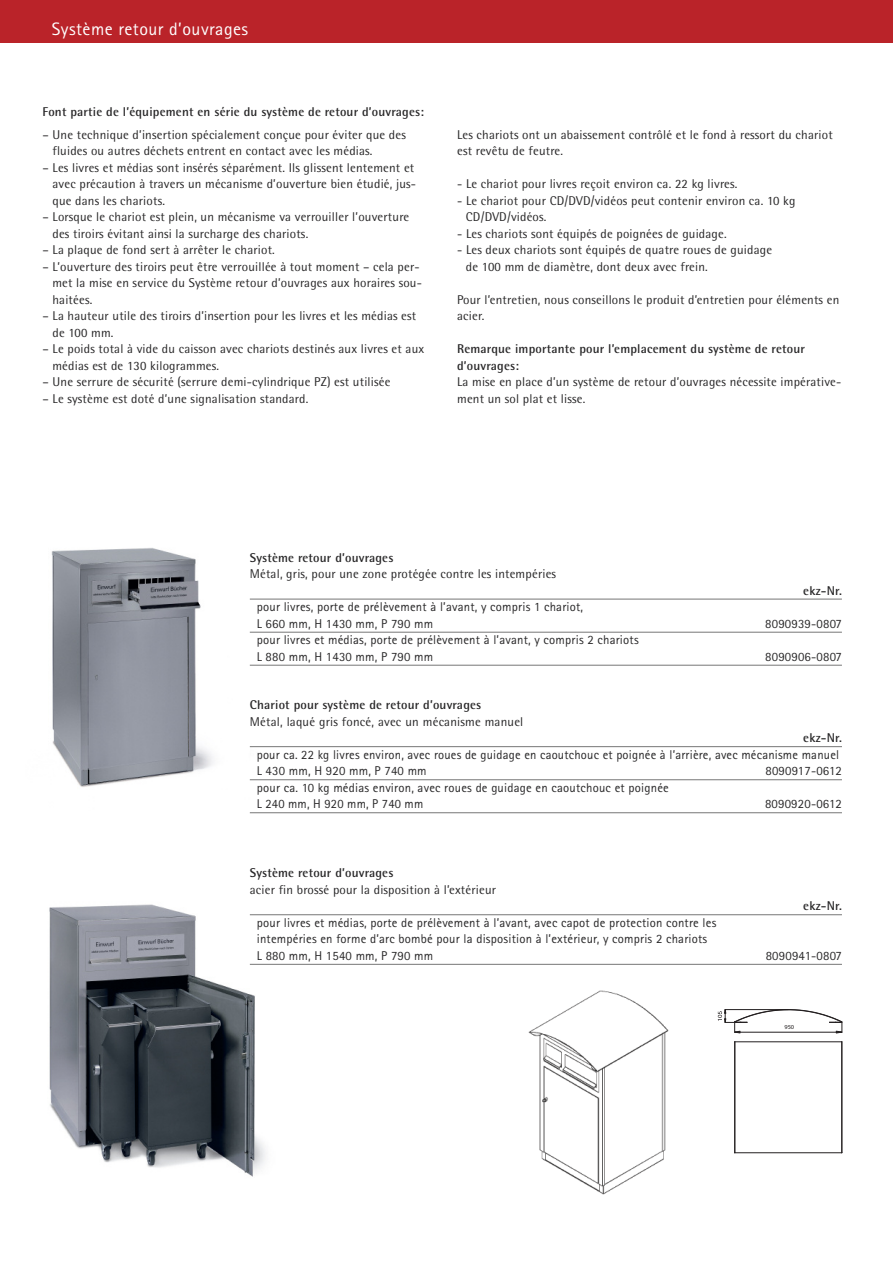
<style>
.page{position:relative;width:893px;height:1263px;background:#fff}
.page>*{position:absolute;margin:0;border:0;box-sizing:border-box;transform-origin:0 0}
.t1{font:18px "Rotis Sans Serif Pro Cyr";letter-spacing:.025em;color:#fff}
.t2{font:12.75px/16.5px "Rotis Semi Sans Pro Cyr";letter-spacing:.015em;color:#272627}
.t3{font:12.75px/16.5px "Rotis Sans Serif Pro Cyr";letter-spacing:.015em;color:#272627}
.t4{font:700 12.75px/16.5px "Rotis Semi Sans Pro Cyr";letter-spacing:.015em;color:#272627}
.t5{font:6px "Myriad";color:#231f20;scale:1.07 1}
</style>
<div class="page">
<div style="left:0;top:0;width:893px;height:43px;background:#ba2329"></div>
<img style="left:528px;top:990px;width:141px;height:204px">
<svg style="left:718px;top:1009px;width:125px;height:25px"></svg>
<hr style="left:842px;top:1042px;width:1px;height:111px;background:#231f20">
<hr style="left:734px;top:1042px;width:1px;height:111px;background:#231f20">
<hr style="left:735px;top:1152px;width:107px;height:1px;background:#231f20">
<hr style="left:735px;top:1042px;width:1px;height:111px;background:#231f20">
<hr style="left:841px;top:1042px;width:1px;height:111px;background:#231f20">
<hr style="left:735px;top:1041px;width:107px;height:1px;background:#231f20">
<img style="left:51px;top:548px;width:207px;height:266px">
<hr style="left:250px;top:598px;width:592px;height:2px;background:#7d7d7d">
<hr style="left:250px;top:632px;width:592px;height:1px;background:#7d7d7d">
<hr style="left:250px;top:665px;width:592px;height:1px;background:#7d7d7d">
<img style="left:49px;top:904px;width:242px;height:273px">
<hr style="left:250px;top:746px;width:592px;height:1px;background:#7d7d7d">
<hr style="left:250px;top:779px;width:592px;height:1px;background:#7d7d7d">
<hr style="left:250px;top:812px;width:592px;height:1px;background:#7d7d7d">
<hr style="left:250px;top:914px;width:592px;height:1px;background:#7d7d7d">
<hr style="left:250px;top:964px;width:592px;height:1px;background:#7d7d7d">
<h1 class="t1" style="left:52px;top:22px;width:198px">Système retour d’ouvrages</h1>
<p class="t4" style="left:43px;top:105px;width:383px">Font partie de l’équipement en série du système de retour d’ouvrages:</p>
<p class="t2" style="left:52px;top:127px;width:355px;text-indent:-10px">– Une technique d’insertion spécialement conçue pour éviter que des fluides ou autres déchets entrent en contact avec les médias.</p>
<p class="t2" style="left:52px;top:160px;width:365px;text-indent:-10px">– Les livres et médias sont insérés séparément. Ils glissent lentement et avec précaution à travers un mécanisme d’ouverture bien étudié, jus&shy;que dans les chariots.</p>
<p class="t2" style="left:52px;top:210px;width:358px;text-indent:-10px">– Lorsque le chariot est plein, un mécanisme va verrouiller l’ouverture des tiroirs évitant ainsi la surcharge des chariots.</p>
<p class="t2" style="left:43px;top:243px;width:234px">– La plaque de fond sert à arrêter le chariot.</p>
<p class="t2" style="left:52px;top:259px;width:371px;text-indent:-10px">– L’ouverture des tiroirs peut être verrouillée à tout moment – cela per&shy;met la mise en service du Système retour d’ouvrages aux horaires sou&shy;haitées.</p>
<p class="t2" style="left:52px;top:309px;width:365px;text-indent:-10px">– La hauteur utile des tiroirs d’insertion pour les livres et les médias est de 100 mm.</p>
<p class="t2" style="left:52px;top:342px;width:373px;text-indent:-10px">– Le poids total à vide du caisson avec chariots destinés aux livres et aux médias est de 130 kilogrammes.</p>
<p class="t2" style="left:43px;top:375px;width:349px">– Une serrure de sécurité (serrure demi-cylindrique PZ) est utilisée</p>
<p class="t2" style="left:43px;top:391px;width:267px">– Le système est doté d’une signalisation standard.</p>
<p class="t2" style="left:457px;top:127px;width:377px">Les chariots ont un abaissement contrôlé et le fond à ressort du chariot est revêtu de feutre.</p>
<p class="t2" style="left:457px;top:177px;width:282px">- Le chariot pour livres reçoit environ ca. 22 kg livres.</p>
<p class="t2" style="left:466px;top:193px;width:331px;text-indent:-9px">- Le chariot pour CD/DVD/vidéos peut contenir environ ca. 10 kg<br>CD/DVD/vidéos.</p>
<p class="t2" style="left:457px;top:226px;width:271px">- Les chariots sont équipés de poignées de guidage.</p>
<p class="t2" style="left:466px;top:243px;width:308px;text-indent:-9px">- Les deux chariots sont équipés de quatre roues de guidage de 100 mm de diamètre, dont deux avec frein.</p>
<p class="t2" style="left:457px;top:292px;width:384px">Pour l’entretien, nous conseillons le produit d’entretien pour éléments en acier.</p>
<p class="t4" style="left:457px;top:342px;width:349px">Remarque importante pour l’emplacement du système de retour d’ouvrages:</p>
<p class="t2" style="left:457px;top:375px;width:386px">La mise en place d’un système de retour d’ouvrages nécessite impérative&shy;ment un sol plat et lisse.</p>
<p class="t4" style="left:250px;top:550px;width:145px">Système retour d’ouvrages</p>
<p class="t2" style="left:250px;top:567px;width:308px">Métal, gris, pour une zone protégée contre les intempéries</p>
<p class="t3" style="left:257px;top:600px;width:328px">pour livres, porte de prélèvement à l’avant, y compris 1 chariot,<br>L 660 mm, H 1430 mm, P 790 mm</p>
<p class="t3" style="left:257px;top:633px;width:383px">pour livres et médias, porte de prélèvement à l’avant, y compris 2 chariots<br>L 880 mm, H 1430 mm, P 790 mm</p>
<p class="t4" style="left:250px;top:698px;width:233px">Chariot pour système de retour d’ouvrages</p>
<p class="t2" style="left:250px;top:714px;width:275px">Métal, laqué gris foncé, avec un mécanisme manuel</p>
<p class="t4" style="left:803px;top:583px;width:40px">ekz-Nr.</p>
<p class="t3" style="left:765px;top:616px;width:78px">8090939-0807</p>
<p class="t3" style="left:765px;top:649px;width:78px">8090906-0807</p>
<p class="t4" style="left:803px;top:731px;width:40px">ekz-Nr.</p>
<p class="t3" style="left:257px;top:747px;width:584px">pour ca. 22 kg livres environ, avec roues de guidage en caoutchouc et poignée à l’arrière, avec mécanisme manuel<br>L 430 mm, H 920 mm, P 740 mm</p>
<p class="t3" style="left:765px;top:764px;width:78px">8090917-0612</p>
<p class="t3" style="left:257px;top:780px;width:414px">pour ca. 10 kg médias environ, avec roues de guidage en caoutchouc et poignée<br>L 240 mm, H 920 mm, P 740 mm</p>
<p class="t4" style="left:250px;top:866px;width:145px">Système retour d’ouvrages</p>
<p class="t2" style="left:250px;top:882px;width:248px">acier fin brossé pour la disposition à l’extérieur</p>
<p class="t3" style="left:257px;top:915px;width:461px">pour livres et médias, porte de prélèvement à l’avant, avec capot de protection contre les intempéries en forme d’arc bombé pour la disposition à l’extérieur, y compris 2 chariots<br>L 880 mm, H 1540 mm, P 790 mm</p>
<p class="t3" style="left:765px;top:797px;width:78px">8090920-0612</p>
<p class="t4" style="left:803px;top:899px;width:40px">ekz-Nr.</p>
<p class="t3" style="left:766px;top:948px;width:78px">8090941-0807</p>
<p class="t5" style="left:784px;top:1025px;width:11px">950</p>
</div>
